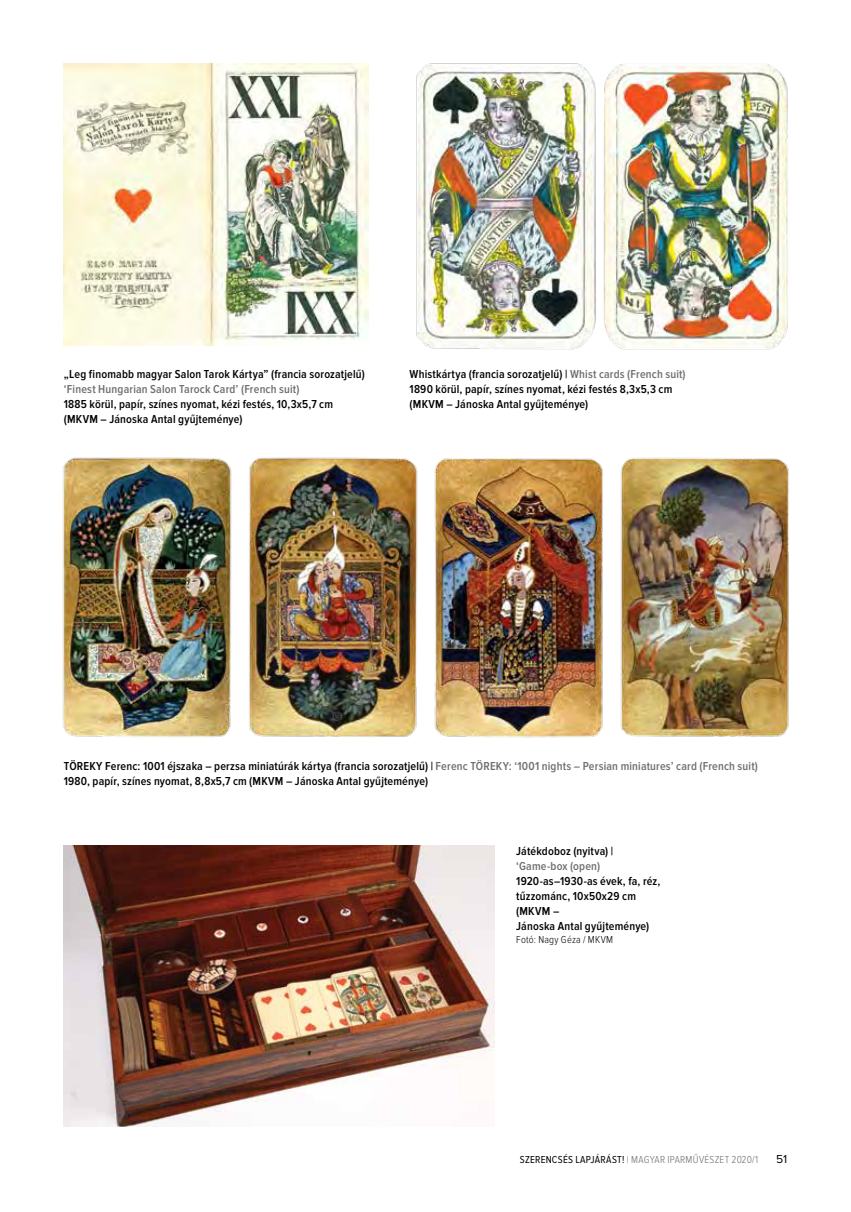
<style>
.page{position:relative;width:851px;height:1212px;background:#fff}
.page>*{position:absolute;margin:0;border:0;box-sizing:border-box;transform-origin:0 0}
.t1{font:600 12px/15px "Proxima Nova Cond";letter-spacing:.015em;color:#000}
.t2{font:600 12px "Proxima Nova Cond";letter-spacing:.015em;color:#6d6e71}
.t3{font:12px "Proxima Nova";color:#000}
.t4{font:300 10.5px "Proxima Nova Cond";letter-spacing:.025em;color:#6d6e71}
.t5{font:300 10.5px "Proxima Nova Cond";letter-spacing:.02em;color:#000}
.s1{color:#6d6e71}
.s2{font-weight:400;color:#000}
</style>
<div class="page">
<img style="left:64px;top:845px;width:430px;height:282px">
<img style="left:416px;top:63px;width:372px;height:287px">
<img style="left:64px;top:64px;width:304px;height:281px">
<img style="left:62px;top:457px;width:727px;height:281px">
<p class="t1" style="left:64px;top:367px;width:302px">„Leg finomabb magyar Salon Tarok Kártya” (francia sorozatjelű)</p>
<p class="t2" style="left:64px;top:383px;width:237px">‘Finest Hungarian Salon Tarock Card’ (French suit)</p>
<p class="t1" style="left:64px;top:397px;width:271px">1885 körül, papír, színes nyomat, kézi festés, 10,3x5,7 cm (MKVM – Jánoska Antal gyűjteménye)</p>
<p class="t1" style="left:409px;top:367px;width:277px">Whistkártya (francia sorozatjelű) | <span class="s1">Whist cards (French suit)<br></span>1890 körül, papír, színes nyomat, kézi festés 8,3x5,3 cm (MKVM – Jánoska Antal gyűjteménye)</p>
<p class="t1" style="left:64px;top:758px;width:695px">TÖREKY Ferenc: 1001 éjszaka – perzsa miniatúrák kártya (francia sorozatjelű) | <span class="s1">Ferenc TÖREKY: ‘1001 nights – Persian miniatures’ card (French suit)<br></span>1980, papír, színes nyomat, 8,8x5,7 cm (MKVM – Jánoska Antal gyűjteménye)</p>
<p class="t1" style="left:516px;top:844px;width:98px">Játékdoboz (nyitva) |</p>
<p class="t2" style="left:516px;top:859px;width:85px">‘Game-box (open)</p>
<p class="t1" style="left:516px;top:874px;width:146px">1920-as–1930-as évek, fa, réz, tűzzománc, 10x50x29 cm (MKVM –<br>Jánoska Antal gyűjteménye)</p>
<p class="t5" style="left:516px;top:934px;width:98px">Fotó: Nagy Géza / MKVM</p>
<p class="t4" style="left:520px;top:1153px;width:240px"><span class="s2">SZERENCSÉS LAPJÁRÁST!</span> | MAGYAR IPARMŰVÉSZET 2020/1</p>
<p class="t3" style="left:776px;top:1152px;width:12px">51</p>
</div>
